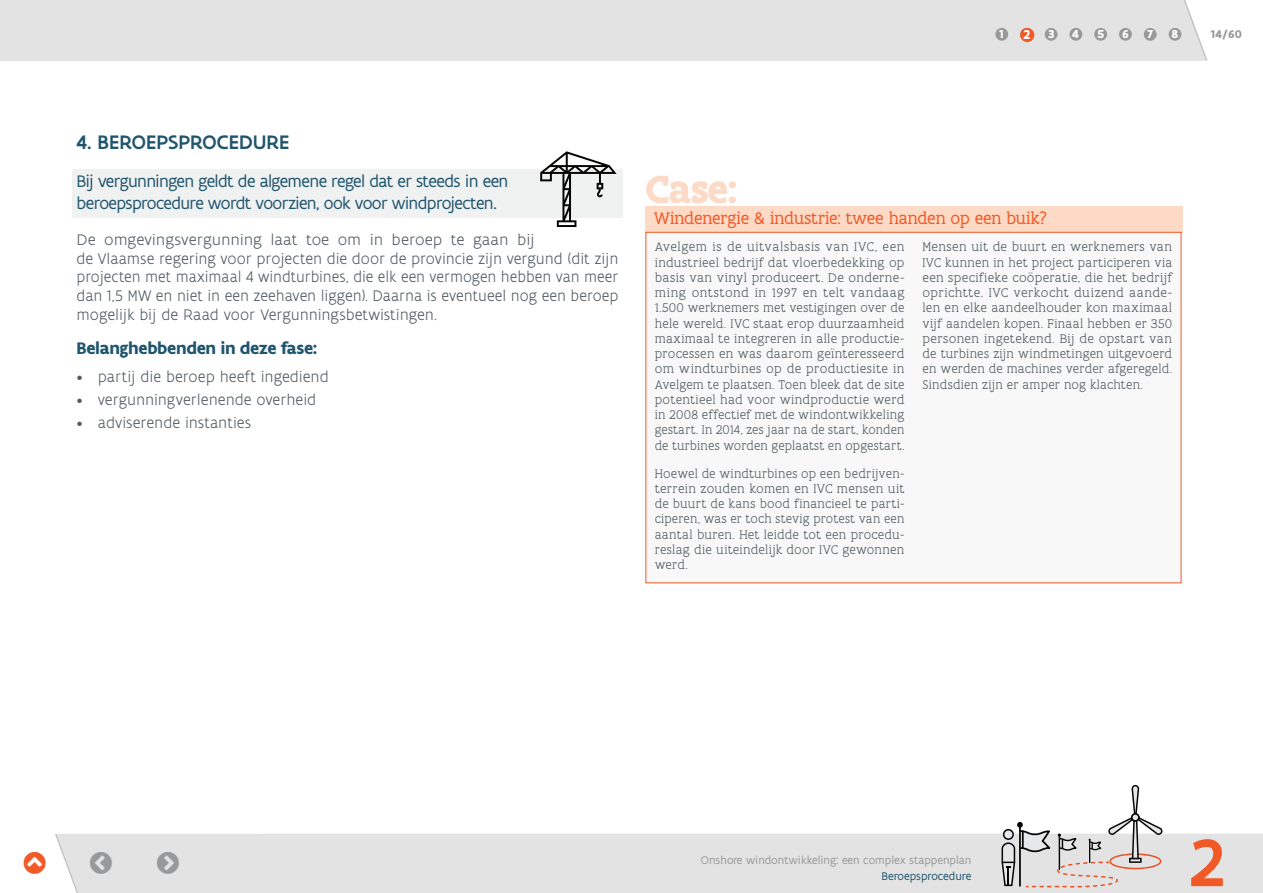
<style>
.page{position:relative;width:1263px;height:893px;background:#fff}
.page>*{position:absolute;margin:0;border:0;box-sizing:border-box;transform-origin:0 0}
.t1{font:500 72px "Flanders Art Sans";color:#f15927}
.Bekommernis{font:700 42px "Flanders Art Serif";color:#fddac6}
.t2{font:500 21px "Flanders Art Sans";letter-spacing:.01em;color:#20556e}
.Chapter_INTRO{font:18px/21.6px "Flanders Art Sans";letter-spacing:-.035em;color:#20556e}
.CASE_-_title{font:18px "Flanders Art Serif";letter-spacing:-.01em;color:#f15927}
.Heading_3{font:700 18px "Flanders Art Sans";letter-spacing:-.02em;color:#20556e}
.Text{font:300 16.5px/18.8px "Flanders Art Sans";letter-spacing:-.005em;color:#515b62;scale:1.04 1}
.Text-2{font:300 16.5px "Flanders Art Sans";letter-spacing:-.005em;color:#515b62}
.t3{font:700 13.8px "Flanders Art Sans";color:#fff}
.CASE_-_text{font:300 13.5px/15.3px "Flanders Art Serif";letter-spacing:.01em;color:#515b62;text-align:justify}
.t4{font:700 12.45px "Flanders Art Sans";color:#fff}
.pagination-title-gre{font:12px "Flanders Art Sans";color:#98999b}
.pagination-subtitle{font:12px "Flanders Art Sans";color:#20556e}
.t5{font:700 12px "Flanders Art Sans";color:#98999b}
</style>
<div class="page">
<div style="left:112px;top:834px;width:1151px;height:59px;background:#e4e3e3"></div>
<div style="left:0;top:0;width:1172px;height:61px;background:#e4e3e3"></div>
<div style="left:995px;top:28px;width:13px;height:13px;background:#98999a;border-radius:50%"></div>
<div style="left:1020px;top:28px;width:13px;height:13px;background:#c3a196;border-radius:50%"></div>
<div style="left:1045px;top:28px;width:12px;height:13px;background:#98999a;border-radius:50%"></div>
<div style="left:1069px;top:28px;width:13px;height:13px;background:#98999a;border-radius:50%"></div>
<div style="left:1094px;top:28px;width:13px;height:13px;background:#98999a;border-radius:50%"></div>
<div style="left:1119px;top:28px;width:13px;height:13px;background:#98999a;border-radius:50%"></div>
<div style="left:1144px;top:28px;width:12px;height:13px;background:#98999a;border-radius:50%"></div>
<svg style="left:1168px;top:28px;width:13px;height:13px"></svg>
<div style="left:1020px;top:28px;width:14px;height:14px;background:#f15926;border-radius:50%"></div>
<svg style="left:1172px;top:0;width:36px;height:61px"></svg>
<svg style="left:1001px;top:785px;width:161px;height:102px"></svg>
<div style="left:72px;top:170px;width:551px;height:48px;background:#f0f1f1"></div>
<div style="left:645px;top:206px;width:538px;height:26px;background:#fddac6"></div>
<div style="left:646px;top:232px;width:535px;height:351px;background:#f7f8f7"></div>
<svg style="left:540px;top:151px;width:77px;height:76px"></svg>
<div style="left:276px;top:855px;width:695px;height:12px;background:#e4e3e3"></div>
<div style="left:686px;top:871px;width:285px;height:12px;background:#e4e3e3"></div>
<svg style="left:55px;top:833px;width:57px;height:60px"></svg>
<svg style="left:157px;top:851px;width:22px;height:22px"></svg>
<p class="t4" style="left:999px;top:26px;width:6px">1</p>
<p class="t4" style="left:1023px;top:26px;width:8px">2</p>
<p class="t4" style="left:1048px;top:26px;width:8px">3</p>
<p class="t4" style="left:1072px;top:26px;width:8px">4</p>
<p class="t4" style="left:1097px;top:26px;width:9px">5</p>
<p class="t4" style="left:1122px;top:26px;width:8px">6</p>
<p class="t4" style="left:1147px;top:26px;width:7px">7</p>
<p class="t4" style="left:1171px;top:26px;width:8px">8</p>
<p class="t3" style="left:1023px;top:26px;width:9px">2</p>
<p class="t5" style="left:1210px;top:27px;width:33px">14/60</p>
<p class="t2" style="left:77px;top:129px;width:214px">4. BEROEPSPROCEDURE</p>
<p class="Chapter_INTRO" style="left:77px;top:171px;width:433px">Bij vergunningen geldt de algemene regel dat er steeds in een beroepsprocedure wordt voorzien, ook voor windprojecten.</p>
<p class="Text" style="left:77px;top:230px;width:523px">De omgevingsvergunning laat toe om in beroep te gaan bij<br>de Vlaamse regering voor projecten die door de provincie zijn vergund (dit zijn projecten met maximaal 4 windturbines, die elk een vermogen hebben van meer dan 1,5 MW en niet in een zeehaven liggen). Daarna is eventueel nog een beroep mogelijk bij de Raad voor Vergunningsbetwistingen.</p>
<p class="Heading_3" style="left:77px;top:337px;width:243px">Belanghebbenden in deze fase:</p>
<p class="Text-2" style="left:77px;top:367px;width:254px">• partij die beroep heeft ingediend</p>
<p class="Text-2" style="left:77px;top:390px;width:241px">• vergunningverlenende overheid</p>
<p class="Text-2" style="left:77px;top:413px;width:176px">• adviserende instanties</p>
<p class="Bekommernis" style="left:645px;top:163px;width:95px">Case:</p>
<p class="CASE_-_title" style="left:654px;top:207px;width:395px">Windenergie &amp; industrie: twee handen op een buik?</p>
<p class="CASE_-_text" style="left:655px;top:240px;width:251px">Avelgem is de uitvalsbasis van IVC, een industrieel bedrijf dat vloerbedekking op basis van vinyl produceert. De onderne&shy;ming ontstond in 1997 en telt vandaag 1.500 werknemers met vestigingen over de hele wereld. IVC staat erop duurzaamheid maximaal te integreren in alle productie&shy;processen en was daarom geïnteresseerd om windturbines op de productiesite in Avelgem te plaatsen. Toen bleek dat de site potentieel had voor windproductie werd in 2008 effectief met de windontwikkeling gestart. In 2014, zes jaar na de start, konden de turbines worden geplaatst en opgestart.</p>
<p class="CASE_-_text" style="left:655px;top:466px;width:251px">Hoewel de windturbines op een bedrijven&shy;terrein zouden komen en IVC mensen uit de buurt de kans bood financieel te parti&shy;ciperen, was er toch stevig protest van een aantal buren. Het leidde tot een procedu&shy;reslag die uiteindelijk door IVC gewonnen werd.</p>
<p class="CASE_-_text" style="left:922px;top:240px;width:251px">Mensen uit de buurt en werknemers van IVC kunnen in het project participeren via een specifieke coöperatie, die het bedrijf oprichtte. IVC verkocht duizend aande&shy;len en elke aandeelhouder kon maximaal vijf aandelen kopen. Finaal hebben er 350 personen ingetekend. Bij de opstart van de turbines zijn windmetingen uitgevoerd en werden de machines verder afgeregeld.<br>Sindsdien zijn er amper nog klachten.</p>
<p class="pagination-title-gre" style="left:701px;top:853px;width:272px">Onshore windontwikkeling: een complex stappenplan</p>
<p class="pagination-subtitle" style="left:882px;top:869px;width:91px">Beroepsprocedure</p>
<h1 class="t1" style="left:1189px;top:818px;width:36px">2</h1>
</div>
